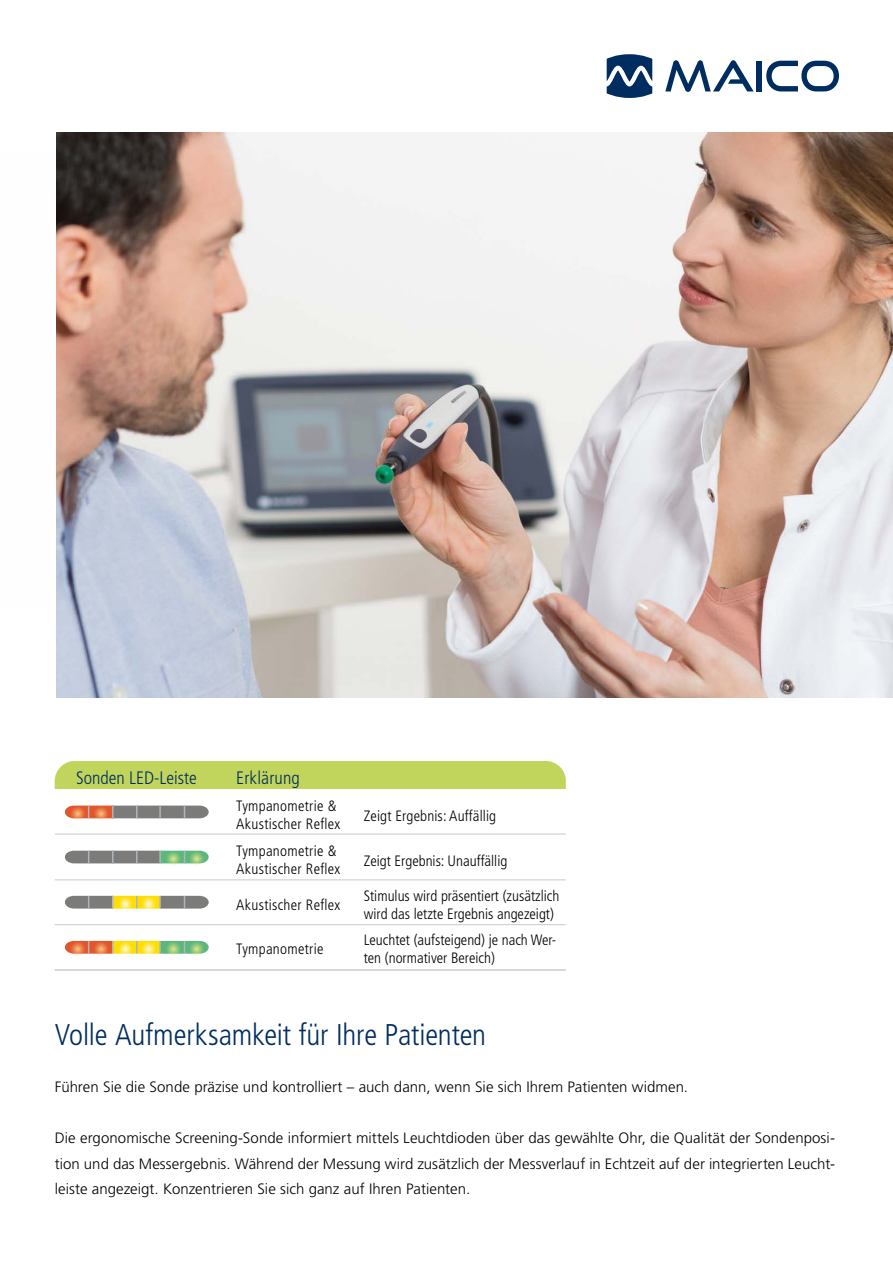
<style>
.page{position:relative;width:893px;height:1263px;background:#fff}
.page>*{position:absolute;margin:0;border:0;box-sizing:border-box;transform-origin:0 0}
.t1{font:300 condensed 30px "Frutiger LT Std";letter-spacing:-.005em;color:#002d5f}
.t2{font:300 condensed 18px "Frutiger LT Std";color:#002d5f}
.t3{font:300 15px/25.5px "Frutiger LT Std";color:#000;text-align:justify}
.t4{font:300 condensed 15px/17.7px "Frutiger LT Std";color:#000}
.t5{font:300 condensed 15px/17.7px "Frutiger LT Std";letter-spacing:.02em;color:#000}
</style>
<div class="page">
<svg style="left:665px;top:60px;width:89px;height:32px"></svg>
<div style="left:756px;top:61px;width:5px;height:30px;background:#002d5f"></div>
<svg style="left:766px;top:61px;width:73px;height:30px"></svg>
<svg style="left:607px;top:54px;width:45px;height:44px"></svg>
<hr style="left:55px;top:834px;width:511px;height:1px;background:#adb6bc">
<hr style="left:55px;top:879px;width:511px;height:1px;background:#adb6bc">
<hr style="left:55px;top:924px;width:511px;height:1px;background:#adb6bc">
<hr style="left:55px;top:970px;width:511px;height:1px;background:#adb6bc">
<div style="left:55px;top:761px;width:511px;height:28px;background:#c1d55d"></div>
<hr style="left:55px;top:969px;width:511px;height:1px;background:#adb6bc">
<div style="left:65px;top:805px;width:24px;height:13px;background:#e1562c"></div>
<div style="left:89px;top:805px;width:23px;height:13px;background:#e1562c"></div>
<div style="left:112px;top:805px;width:24px;height:13px;background:#7b7b7a"></div>
<div style="left:136px;top:805px;width:24px;height:13px;background:#7b7b7a"></div>
<div style="left:160px;top:805px;width:24px;height:13px;background:#7b7b7a"></div>
<div style="left:184px;top:805px;width:25px;height:13px;background:#7b7b7a"></div>
<svg style="left:88px;top:805px;width:1px;height:13px"></svg>
<svg style="left:112px;top:805px;width:2px;height:13px"></svg>
<svg style="left:136px;top:805px;width:2px;height:13px"></svg>
<svg style="left:159px;top:805px;width:2px;height:13px"></svg>
<svg style="left:184px;top:805px;width:1px;height:13px"></svg>
<svg style="left:70px;top:805px;width:15px;height:16px"></svg>
<svg style="left:93px;top:805px;width:16px;height:16px"></svg>
<div style="left:65px;top:851px;width:24px;height:12px;background:#7b7b7a"></div>
<div style="left:89px;top:851px;width:23px;height:12px;background:#7b7b7a"></div>
<div style="left:112px;top:851px;width:24px;height:12px;background:#7b7b7a"></div>
<div style="left:136px;top:851px;width:24px;height:12px;background:#7b7b7a"></div>
<div style="left:160px;top:851px;width:24px;height:12px;background:#5cb77c"></div>
<svg style="left:185px;top:851px;width:24px;height:12px"></svg>
<svg style="left:88px;top:851px;width:1px;height:12px"></svg>
<svg style="left:112px;top:851px;width:2px;height:12px"></svg>
<svg style="left:136px;top:851px;width:2px;height:12px"></svg>
<svg style="left:159px;top:851px;width:2px;height:12px"></svg>
<svg style="left:184px;top:851px;width:1px;height:12px"></svg>
<svg style="left:165px;top:850px;width:16px;height:16px"></svg>
<svg style="left:188px;top:850px;width:16px;height:16px"></svg>
<div style="left:65px;top:896px;width:24px;height:12px;background:#7b7b7a"></div>
<div style="left:89px;top:896px;width:23px;height:12px;background:#7b7b7a"></div>
<div style="left:112px;top:896px;width:24px;height:12px;background:#fd0"></div>
<div style="left:136px;top:896px;width:24px;height:12px;background:#fd0"></div>
<div style="left:160px;top:896px;width:24px;height:12px;background:#7b7b7a"></div>
<div style="left:184px;top:896px;width:25px;height:12px;background:#7b7b7a"></div>
<svg style="left:88px;top:896px;width:1px;height:12px"></svg>
<svg style="left:112px;top:896px;width:2px;height:12px"></svg>
<svg style="left:136px;top:896px;width:2px;height:12px"></svg>
<svg style="left:159px;top:896px;width:2px;height:12px"></svg>
<svg style="left:184px;top:896px;width:1px;height:12px"></svg>
<svg style="left:117px;top:896px;width:16px;height:15px"></svg>
<svg style="left:140px;top:896px;width:16px;height:15px"></svg>
<div style="left:65px;top:941px;width:24px;height:13px;background:#e1562c"></div>
<div style="left:89px;top:941px;width:23px;height:13px;background:#e1562c"></div>
<div style="left:112px;top:941px;width:24px;height:13px;background:#fd0"></div>
<div style="left:136px;top:941px;width:24px;height:13px;background:#fd0"></div>
<div style="left:160px;top:941px;width:24px;height:13px;background:#5cb77c"></div>
<svg style="left:185px;top:941px;width:24px;height:13px"></svg>
<svg style="left:88px;top:941px;width:1px;height:13px"></svg>
<svg style="left:112px;top:941px;width:2px;height:13px"></svg>
<svg style="left:136px;top:941px;width:2px;height:13px"></svg>
<svg style="left:159px;top:941px;width:2px;height:13px"></svg>
<svg style="left:184px;top:941px;width:1px;height:13px"></svg>
<svg style="left:70px;top:941px;width:15px;height:15px"></svg>
<svg style="left:93px;top:941px;width:16px;height:15px"></svg>
<svg style="left:165px;top:941px;width:16px;height:15px"></svg>
<svg style="left:188px;top:941px;width:16px;height:15px"></svg>
<svg style="left:117px;top:941px;width:16px;height:15px"></svg>
<svg style="left:140px;top:941px;width:16px;height:15px"></svg>
<img style="left:56px;top:132px;width:837px;height:565px">
<p class="t2" style="left:76px;top:767px;width:122px">Sonden LED-Leiste</p>
<p class="t2" style="left:236px;top:767px;width:65px">Erklärung</p>
<p class="t5" style="left:236px;top:797px;width:106px">Tympanometrie &amp;<br>Akustischer Reflex</p>
<p class="t4" style="left:364px;top:807px;width:134px">Zeigt Ergebnis: Auffällig</p>
<p class="t5" style="left:236px;top:843px;width:106px">Tympanometrie &amp;<br>Akustischer Reflex</p>
<p class="t4" style="left:364px;top:852px;width:145px">Zeigt Ergebnis: Unauffällig</p>
<p class="t5" style="left:236px;top:896px;width:106px">Akustischer Reflex</p>
<p class="t4" style="left:364px;top:887px;width:197px">Stimulus wird präsentiert (zusätzlich wird das letzte Ergebnis angezeigt)</p>
<p class="t5" style="left:236px;top:940px;width:89px">Tympanometrie</p>
<p class="t4" style="left:364px;top:931px;width:194px">Leuchtet (aufsteigend) je nach Wer&shy;ten (normativer Bereich)</p>
<h1 class="t1" style="left:55px;top:1018px;width:433px">Volle Aufmerksamkeit für Ihre Patienten</h1>
<p class="t3" style="left:55px;top:1075px;width:635px">Führen Sie die Sonde präzise und kontrolliert – auch dann, wenn Sie sich Ihrem Patienten widmen.</p>
<p class="t3" style="left:55px;top:1126px;width:782px">Die ergonomische Screening-Sonde informiert mittels Leuchtdioden über das gewählte Ohr, die Qualität der Sondenposi&shy;tion und das Messergebnis. Während der Messung wird zusätzlich der Messverlauf in Echtzeit auf der integrierten Leucht&shy;leiste angezeigt. Konzentrieren Sie sich ganz auf Ihren Patienten.</p>
</div>
